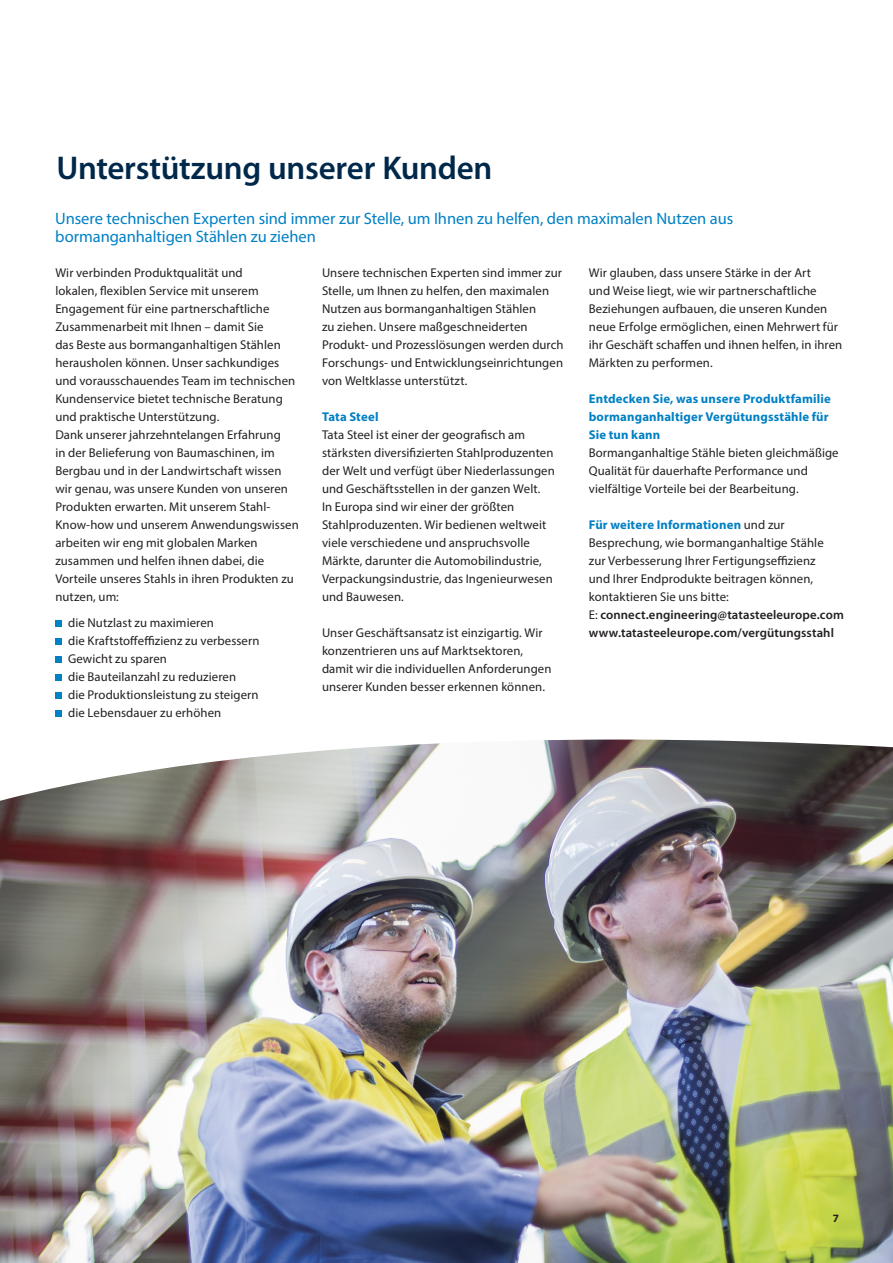
<style>
.page{position:relative;width:893px;height:1263px;background:#fff}
.page>*{position:absolute;margin:0;border:0;box-sizing:border-box;transform-origin:0 0}
.H2_22_24{font:600 33px "Myriad Pro";letter-spacing:-.01em;color:#00284a}
.Sub_head__from_other{font:16.5px/18px "Myriad Pro";letter-spacing:-.005em;color:#0080c5}
.t1{font:12.75px/18px "Myriad Pro";letter-spacing:.005em;color:#231f20}
.t2{font:700 12.75px/18px "Myriad Pro";letter-spacing:.01em;color:#0080c5}
.t3{font:600 12.75px "Myriad Pro";letter-spacing:.01em;color:#231f20}
.t4{font:700 11.25px "Myriad Pro";color:#231f20}
.s1{font-weight:700;color:#0080c5}
.s2{font-weight:600}
</style>
<div class="page">
<img style="left:0;top:739px;width:893px;height:524px">
<div style="left:55px;top:621px;width:7px;height:6px;background:#0080c5"></div>
<div style="left:55px;top:639px;width:7px;height:6px;background:#0080c5"></div>
<div style="left:55px;top:657px;width:7px;height:6px;background:#0080c5"></div>
<div style="left:55px;top:675px;width:7px;height:6px;background:#0080c5"></div>
<div style="left:55px;top:693px;width:7px;height:6px;background:#0080c5"></div>
<div style="left:55px;top:711px;width:7px;height:6px;background:#0080c5"></div>
<p class="H2_22_24" style="left:56px;top:150px;width:437px">Unterstützung unserer Kunden</p>
<p class="Sub_head__from_other" style="left:55px;top:210px;width:679px">Unsere technischen Experten sind immer zur Stelle, um Ihnen zu helfen, den maximalen Nutzen aus bormanganhaltigen Stählen zu ziehen</p>
<p class="t1" style="left:55px;top:263px;width:241px">Wir verbinden Produktqualität und<br>lokalen, flexiblen Service mit unserem Engagement für eine partnerschaftliche Zusammenarbeit mit Ihnen – damit Sie<br>das Beste aus bormanganhaltigen Stählen herausholen können. Unser sachkundiges und vorausschauendes Team im technischen Kundenservice bietet technische Beratung und praktische Unterstützung.</p>
<p class="t1" style="left:55px;top:425px;width:245px">Dank unserer jahrzehntelangen Erfahrung<br>in der Belieferung von Baumaschinen, im Bergbau und in der Landwirtschaft wissen wir genau, was unsere Kunden von unseren Produkten erwarten. Mit unserem Stahl-Know-how und unserem Anwendungswissen arbeiten wir eng mit globalen Marken zusammen und helfen ihnen dabei, die Vorteile unseres Stahls in ihren Produkten zu nutzen, um:</p>
<p class="t1" style="left:68px;top:614px;width:147px">die Nutzlast zu maximieren</p>
<p class="t1" style="left:68px;top:632px;width:193px">die Kraftstoffeffizienz zu verbessern</p>
<p class="t1" style="left:68px;top:650px;width:100px">Gewicht zu sparen</p>
<p class="t1" style="left:68px;top:668px;width:170px">die Bauteilanzahl zu reduzieren</p>
<p class="t1" style="left:68px;top:686px;width:192px">die Produktionsleistung zu steigern</p>
<p class="t1" style="left:68px;top:704px;width:155px">die Lebensdauer zu erhöhen</p>
<p class="t1" style="left:322px;top:263px;width:243px">Unsere technischen Experten sind immer zur Stelle, um Ihnen zu helfen, den maximalen Nutzen aus bormanganhaltigen Stählen<br>zu ziehen. Unsere maßgeschneiderten Produkt- und Prozesslösungen werden durch Forschungs- und Entwicklungseinrichtungen von Weltklasse unterstützt.</p>
<p class="t2" style="left:322px;top:407px;width:58px">Tata Steel</p>
<p class="t1" style="left:322px;top:425px;width:234px">Tata Steel ist einer der geografisch am stärksten diversifizierten Stahlproduzenten der Welt und verfügt über Niederlassungen und Geschäftsstellen in der ganzen Welt.<br>In Europa sind wir einer der größten Stahlproduzenten. Wir bedienen weltweit viele verschiedene und anspruchsvolle Märkte, darunter die Automobilindustrie, Verpackungsindustrie, das Ingenieurwesen und Bauwesen.</p>
<p class="t1" style="left:322px;top:623px;width:231px">Unser Geschäftsansatz ist einzigartig. Wir konzentrieren uns auf Marktsektoren, damit wir die individuellen Anforderungen unserer Kunden besser erkennen können.</p>
<p class="t1" style="left:589px;top:264px;width:255px">Wir glauben, dass unsere Stärke in der Art<br>und Weise liegt, wie wir partnerschaftliche Beziehungen aufbauen, die unseren Kunden neue Erfolge ermöglichen, einen Mehrwert für ihr Geschäft schaffen und ihnen helfen, in ihren Märkten zu performen.</p>
<p class="t2" style="left:589px;top:390px;width:243px">Entdecken Sie, was unsere Produktfamilie bormanganhaltiger Vergütungsstähle für<br>Sie tun kann</p>
<p class="t1" style="left:589px;top:444px;width:251px">Bormanganhaltige Stähle bieten gleichmäßige<br>Qualität für dauerhafte Performance und vielfältige Vorteile bei der Bearbeitung.</p>
<p class="t1" style="left:589px;top:516px;width:256px"><span class="s1">Für weitere Informationen</span> und zur Besprechung, wie bormanganhaltige Stähle<br>zur Verbesserung Ihrer Fertigungseffizienz<br>und Ihrer Endprodukte beitragen können, kontaktieren Sie uns bitte:<br>E: <span class="s2">connect.engineering@tatasteeleurope.com</span></p>
<p class="t3" style="left:589px;top:626px;width:247px">www.tatasteeleurope.com/vergütungsstahl</p>
<p class="t4" style="left:833px;top:1210px;width:8px">7</p>
</div>
